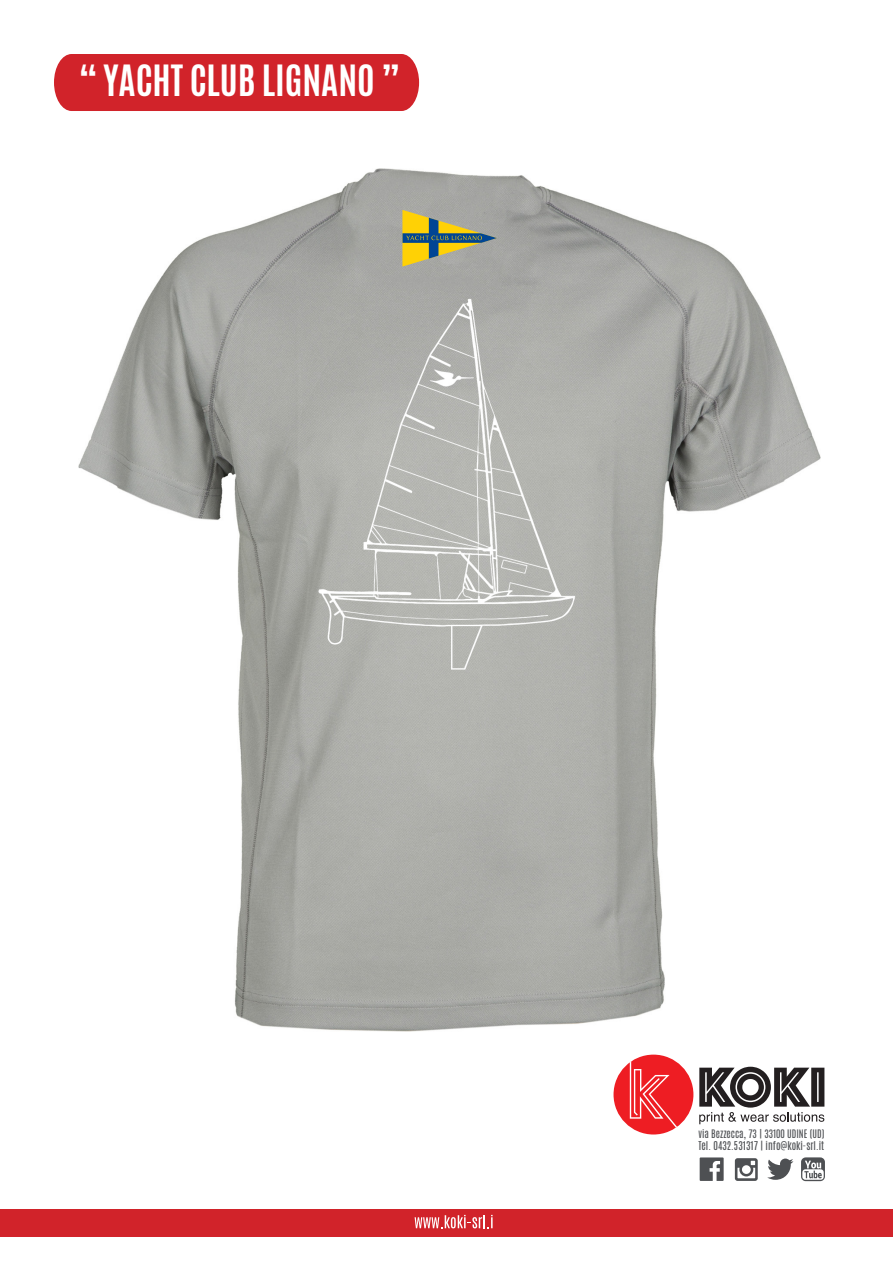
<style>
.page{position:relative;width:893px;height:1263px;background:#fff}
.page>*{position:absolute;margin:0;border:0;box-sizing:border-box;transform-origin:0 0}
.t1{font:700 36px "Antonio";color:#fff}
.t2{font:10.05px "Antonio";color:#4e5053}
.t3{font:9.75px "Antonio";color:#4e5053}
</style>
<div class="page">
<div style="left:54px;top:54px;width:365px;height:57px;background:#d1232a"></div>
<div style="left:613px;top:1054px;width:80px;height:80px;background:#ee1d23;border-radius:50%"></div>
<svg style="left:630px;top:1061px;width:47px;height:66px"></svg>
<svg style="left:699px;top:1067px;width:125px;height:57px"></svg>
<svg style="left:700px;top:1157px;width:24px;height:24px"></svg>
<svg style="left:735px;top:1158px;width:23px;height:23px"></svg>
<svg style="left:767px;top:1158px;width:26px;height:22px"></svg>
<svg style="left:801px;top:1157px;width:24px;height:24px"></svg>
<div style="left:0;top:1209px;width:892px;height:27px;background:#d1232a"></div>
<svg style="left:415px;top:1215px;width:78px;height:13px"></svg>
<img style="left:79px;top:169px;width:741px;height:862px">
<img style="left:301px;top:276px;width:289px;height:415px">
<svg style="left:402px;top:210px;width:95px;height:57px"></svg>
<h1 class="t1" style="left:79px;top:55px;width:323px">“ YACHT CLUB LIGNANO ”</h1>
<p class="t3" style="left:698px;top:1127px;width:128px">via Bezzecca, 73 | 33100 UDINE (UD)</p>
<p class="t2" style="left:698px;top:1139px;width:127px">Tel. 0432.531317 | info@koki-srl.it</p>
</div>
